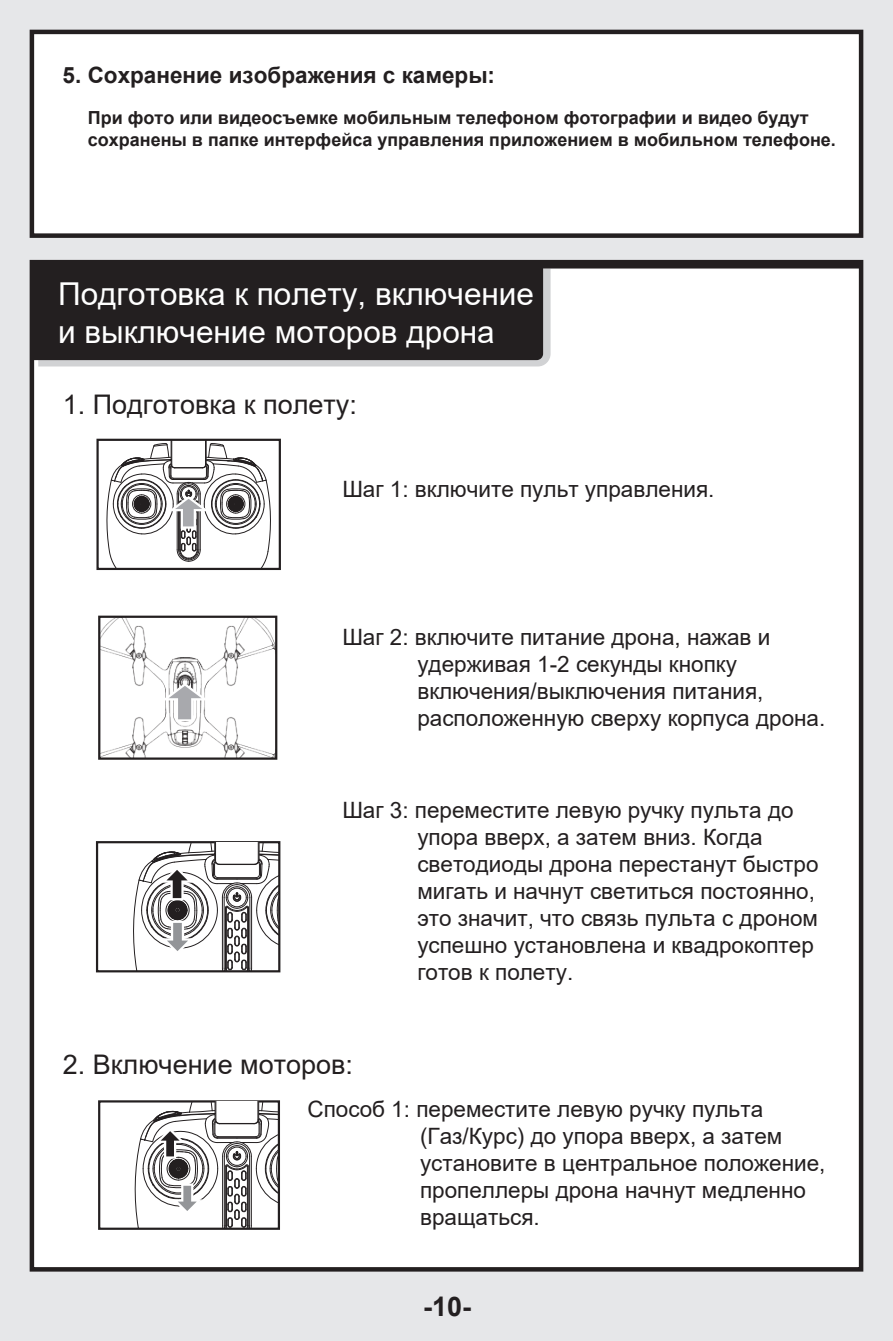
<style>
.page{position:relative;width:893px;height:1341px;background:#fff}
.page>*{position:absolute;margin:0;border:0;box-sizing:border-box;transform-origin:0 0}
.t1{font:31.5px/37.8px "Arial";color:#fff}
.t2{font:27px "Arial";color:#231f20}
.t3{font:700 27px "Arial";color:#231f20}
.t4{font:22.5px/27px "Arial";color:#231f20}
.t5{font:700 22.5px "Arial";color:#231f20}
.t6{font:700 18px/21.6px "Arial";color:#231f20}
</style>
<div class="page">
<div style="left:0;top:0;width:893px;height:1340px;background:#e6e7e9"></div>
<div style="left:30px;top:30px;width:833px;height:208px;background:#fff;border:4px solid #231f20"></div>
<div style="left:30px;top:260px;width:833px;height:1011px;background:#fff;border:4px solid #231f20"></div>
<svg style="left:38px;top:360px;width:511px;height:6px;background:#cdced0"></svg>
<svg style="left:32px;top:262px;width:829px;height:98px;fill:#231f20"></svg>
<img style="left:101px;top:618px;width:173px;height:138px">
<svg style="left:162px;top:682px;width:46px;height:39px"></svg>
<div style="left:98px;top:615px;width:179px;height:144px;border:2px solid #231f20"></div>
<div style="left:96px;top:840px;width:184px;height:132px;border:2px solid #231f20"></div>
<svg style="left:132px;top:842px;width:147px;height:129px"></svg>
<div style="left:98px;top:1100px;width:182px;height:129px;border:2px solid #231f20"></div>
<svg style="left:134px;top:1101px;width:145px;height:127px"></svg>
<svg style="left:106px;top:441px;width:165px;height:126px"></svg>
<div style="left:96px;top:438px;width:185px;height:132px;border:2px solid #231f20"></div>
<p class="t5" style="left:63px;top:59px;width:434px">5. Сохранение изображения с камеры:</p>
<p class="t6" style="left:88px;top:107px;width:750px">При фото или видеосъемке мобильным телефоном фотографии и видео будут сохранены в папке интерфейса управления приложением в мобильном телефоне.</p>
<h1 class="t1" style="left:58px;top:275px;width:477px">Подготовка к полету, включение и выключение моторов дрона</h1>
<p class="t2" style="left:63px;top:386px;width:296px">1. Подготовка к полету:</p>
<p class="t4" style="left:342px;top:475px;width:374px">Шаг 1: включите пульт управления.</p>
<p class="t4" style="left:417px;top:623px;width:409px;text-indent:-75px">Шаг 2: включите питание дрона, нажав и удерживая 1-2 секунды кнопку включения/выключения питания, расположенную сверху корпуса дрона.</p>
<p class="t4" style="left:417px;top:796px;width:403px;text-indent:-75px">Шаг 3: переместите левую ручку пульта до упора вверх, а затем вниз. Когда светодиоды дрона перестанут быстро мигать и начнут светиться постоянно, это значит, что связь пульта с дроном успешно установлена и квадрокоптер готов к полету.</p>
<p class="t2" style="left:63px;top:1045px;width:292px">2. Включение моторов:</p>
<p class="t4" style="left:420px;top:1095px;width:407px;text-indent:-113px">Способ 1: переместите левую ручку пульта (Газ/Курс) до упора вверх, а затем установите в центральное положение, пропеллеры дрона начнут медленно вращаться.</p>
<p class="t3" style="left:423px;top:1286px;width:50px">-10-</p>
</div>
